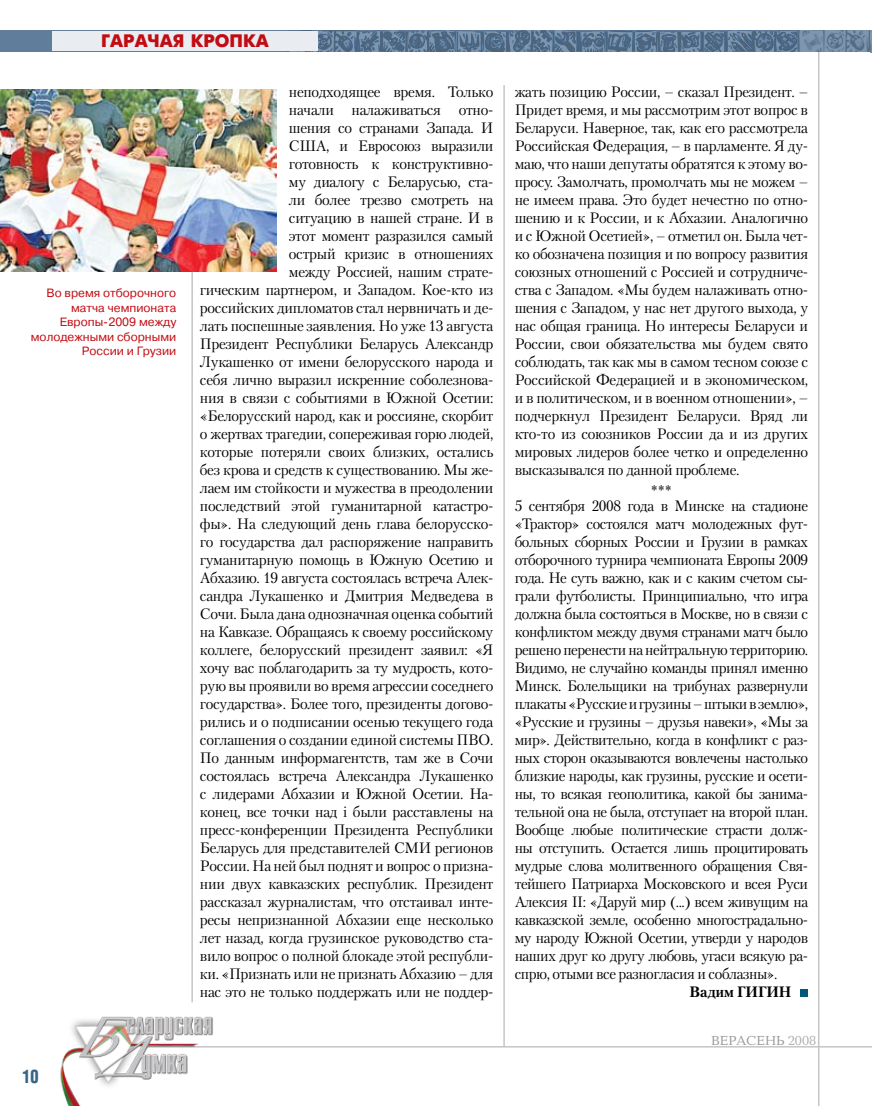
<style>
.page{position:relative;width:872px;height:1106px;background:#fff}
.page>*{position:absolute;margin:0;border:0;box-sizing:border-box;transform-origin:0 0}
.t1{font:18px "Futuris Extra C";color:#c10c13}
.t2{font:700 18px "AG Letterica Cond L";color:#386688;scale:.9 1}
.t3{font:15px/18px "Petersburg C";letter-spacing:-.02em;color:#000;text-align:justify}
.t4{font:700 15px "Petersburg C";color:#000}
.t5{font:13.5px "Baltica C";color:#97979b}
.t6{font:12px/14.4px "Pragmatica C";color:#c10c13;text-align:right}
.s1{color:#aeafb2}
</style>
<div class="page">
<hr style="left:818px;top:52px;width:1px;height:1054px;background:#c3c5c7">
<img style="left:285px;top:30px;width:587px;height:1px">
<hr style="left:503px;top:85px;width:2px;height:961px;background:#c3c5c7">
<svg style="left:0;top:31px;width:870px;height:21px;background:#5e7995"></svg>
<div style="left:52px;top:31px;width:266px;height:20px;background:#e9ecf1"></div>
<hr style="left:146px;top:1046px;width:726px;height:1px;background:#c3c5c7">
<img style="left:60px;top:1002px;width:170px;height:104px">
<hr style="left:191px;top:257px;width:2px;height:745px;background:#c3c5c7">
<div style="left:800px;top:989px;width:7px;height:7px;background:#00567b"></div>
<img style="left:0;top:90px;width:276px;height:182px">
<hr style="left:870px;top:31px;width:2px;height:21px;background:#607d9c">
<p class="t1" style="left:101px;top:31px;width:169px">ГАРАЧАЯ КРОПКА</p>
<p class="t3" style="left:200px;top:82px;width:295px;text-align:right">неподходящее время. Только<br>начали налаживаться отно-<br>шения со странами Запада. И<br>США, и Евросоюз выразили<br>готовность к конструктивно-<br>му диалогу с Беларусью, ста-<br>ли более трезво смотреть на<br>ситуацию в нашей стране. И в<br>этот момент разразился самый<br>острый кризис в отношениях<br>между Россией, нашим страте-<br>гическим партнером, и Западом. Кое-кто из российских дипломатов стал нервничать и де&shy;лать поспешные заявления. Но уже 13 августа Президент Республики Беларусь Александр Лукашенко от имени белорусского народа и себя лично выразил искренние соболезнова&shy;ния в связи с событиями в Южной Осетии: «Белорусский народ, как и россияне, скорбит о жертвах трагедии, сопереживая горю людей, которые потеряли своих близких, остались без крова и средств к существованию. Мы же&shy;лаем им стойкости и мужества в преодолении последствий этой гуманитарной катастро&shy;фы». На следующий день глава белорусско&shy;го государства дал распоряжение направить гуманитарную помощь в Южную Осетию и Абхазию. 19 августа состоялась встреча Алек&shy;сандра Лукашенко и Дмитрия Медведева в Сочи. Была дана однозначная оценка событий на Кавказе. Обращаясь к своему российскому коллеге, белорусский президент заявил: «Я хочу вас поблагодарить за ту мудрость, кото&shy;рую вы проявили во время агрессии соседнего государства». Более того, президенты догово&shy;рились и о подписании осенью текущего года соглашения о создании единой системы ПВО.<br>По данным информагентств, там же в Сочи состоялась встреча Александра Лукашенко с лидерами Абхазии и Южной Осетии. На&shy;конец, все точки над i были расставлены на пресс-конференции Президента Республики Беларусь для представителей СМИ регионов России. На ней был поднят и вопрос о призна&shy;нии двух кавказских республик. Президент рассказал журналистам, что отстаивал инте&shy;ресы непризнанной Абхазии еще несколько лет назад, когда грузинское руководство ста&shy;вило вопрос о полной блокаде этой республи&shy;ки. «Признать или не признать Абхазию – для нас это не только поддержать или не поддер-</p>
<p class="t3" style="left:514px;top:82px;width:295px">жать позицию России, – сказал Президент. – Придет время, и мы рассмотрим этот вопрос в Беларуси. Наверное, так, как его рассмотрела Российская Федерация, – в парламенте. Я ду&shy;маю, что наши депутаты обратятся к этому во&shy;просу. Замолчать, промолчать мы не можем – не имеем права. Это будет нечестно по отно&shy;шению и к России, и к Абхазии. Аналогично и с Южной Осетией», – отметил он. Была чет&shy;ко обозначена позиция и по вопросу развития союзных отношений с Россией и сотрудниче&shy;ства с Западом. «Мы будем налаживать отно&shy;шения с Западом, у нас нет другого выхода, у нас общая граница. Но интересы Беларуси и России, свои обязательства мы будем свято соблюдать, так как мы в самом тесном союзе с Российской Федерацией и в экономическом, и в политическом, и в военном отношении», – подчеркнул Президент Беларуси. Вряд ли кто-то из союзников России да и из других мировых лидеров более четко и определенно высказывался по данной проблеме.</p>
<p class="t6" style="left:31px;top:286px;width:147px">Во время отборочного матча чемпионата<br>Европы-2009 между молодежными сборными<br>России и Грузии</p>
<p class="t3" style="left:514px;top:483px;width:295px;line-height:15px;text-align:center">***<br>5 сентября 2008 года в Минске на стадионе</p>
<p class="t3" style="left:514px;top:514px;width:295px">«Трактор» состоялся матч молодежных фут&shy;больных сборных России и Грузии в рамках отборочного турнира чемпионата Европы 2009 года. Не суть важно, как и с каким счетом сы&shy;грали футболисты. Принципиально, что игра должна была состояться в Москве, но в связи с конфликтом между двумя странами матч было решено перенести на нейтральную территорию.<br>Видимо, не случайно команды принял именно Минск. Болельщики на трибунах развернули плакаты «Русские и грузины – штыки в землю», «Русские и грузины – друзья навеки», «Мы за мир». Действительно, когда в конфликт с раз&shy;ных сторон оказываются вовлечены настолько близкие народы, как грузины, русские и осети&shy;ны, то всякая геополитика, какой бы занима&shy;тельной она не была, отступает на второй план.<br>Вообще любые политические страсти долж&shy;ны отступить. Остается лишь процитировать мудрые слова молитвенного обращения Свя&shy;тейшего патриарха Московского и всея Руси Алексия II: «Даруй мир (...) всем живущим на кавказской земле, особенно многострадально&shy;му народу Южной Осетии, утверди у народов наших друг ко другу любовь, угаси всякую ра&shy;спрю, отыми все разногласия и соблазны».</p>
<p class="t4" style="left:689px;top:982px;width:103px">Вадим ГИГИН</p>
<p class="t2" style="left:23px;top:1065px;width:20px">10</p>
<p class="t5" style="left:711px;top:1033px;width:107px">ВЕРАСЕНЬ <span class="s1">2008</span></p>
</div>
